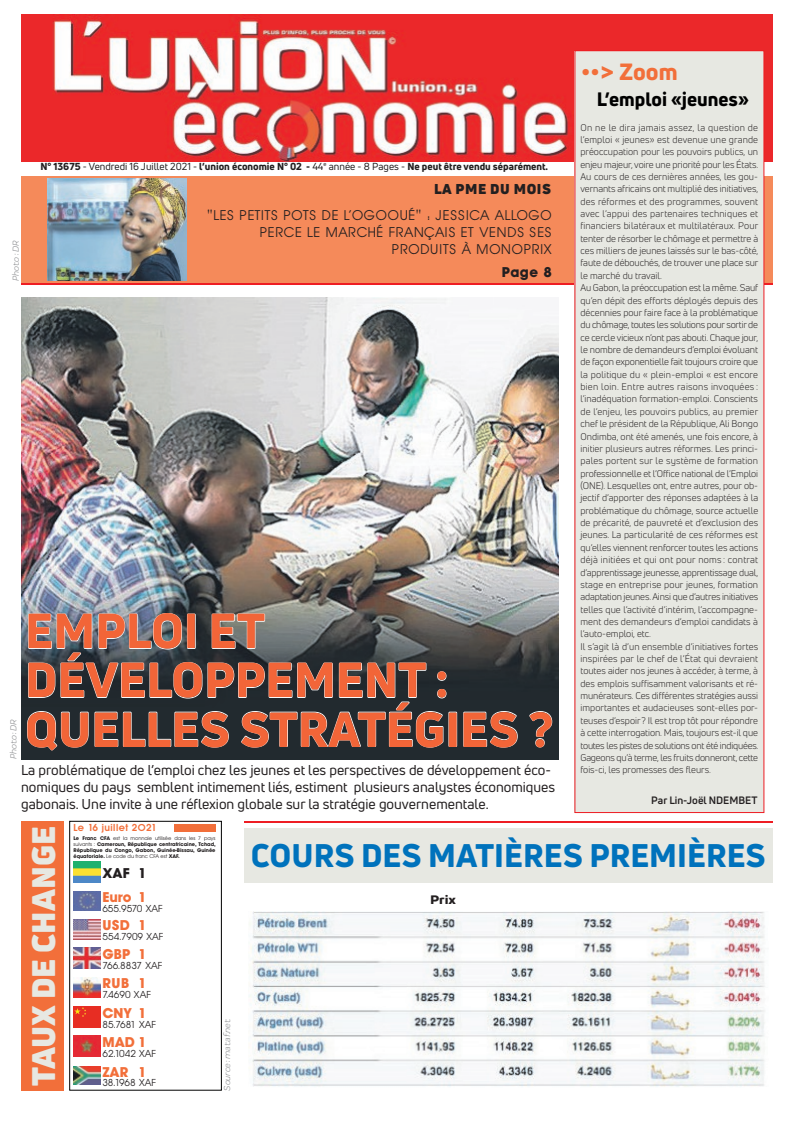
<style>
.page{position:relative;width:794px;height:1129px;background:#fff}
.page>*{position:absolute;margin:0;border:0;box-sizing:border-box;transform-origin:0 0}
.t1{font:800 48px/49px "Uni Neue";color:#f26538}
.t2{font:800 32px "Uni Neue";color:#0072bc}
.t3{font:900 32px "Uni Neue";color:#e7e8e2}
.t4{font:800 23px "Uni Neue";color:#f26f3a}
.t5{font:800 19px "Uni Neue";color:#000}
.t6{font:14px/16.8px "Uni Neue";color:#231f20}
.t7{font:14px/16.8px "Avant Garde BQ";letter-spacing:.06em;color:#231f20;text-align:right}
.t8{font:700 14px "Avant Garde Two BQ";color:#f26f3a}
.t9{font:900 14px "Uni Neue";letter-spacing:.04em;color:#231f20}
.t10{font:700 14px "Avant Garde BQ";color:#231f20}
.t11{font:700 14px "Avant Garde Two BQ";color:#231f20}
.t12{font:800 12px "Uni Neue";color:#231f20;scale:1.2 1}
.t13{font:700 10.5px "Uni Neue";color:#231f20}
.t14{font:800 10px "Uni Neue";color:#231f20}
.t15{font:10px "Avant Garde Two BQ";color:#231f20}
.t16{font:600 10px "Avant Garde BQ";letter-spacing:.04em;color:#f26f3a}
.t17{font:9.5px/12.4px "Uni Neue";color:#231f20}
.t18{font:italic 9px "Praktika";color:#818386}
.t19{font:700 5px/6px "Avant Garde";letter-spacing:-.005em;color:#231f20;text-align:justify}
.s1{font-weight:400}
</style>
<div class="page">
<img style="left:21px;top:298px;width:537px;height:461px">
<svg style="left:27px;top:613px;width:419px;height:137px"></svg>
<div style="left:449px;top:712px;width:8px;height:34px;border:1px solid #fff"></div>
<svg style="left:463px;top:711px;width:54px;height:36px"></svg>
<svg style="left:530px;top:711px;width:22px;height:36px"></svg>
<img style="left:21px;top:14px;width:751px;height:147px">
<div style="left:21px;top:176px;width:751px;height:108px;background:#f58a5a"></div>
<hr style="left:22px;top:283px;width:750px;height:2px;background:#ee1d23">
<img style="left:47px;top:178px;width:140px;height:102px">
<div style="left:575px;top:51px;width:189px;height:761px;background:#e7e8e2"></div>
<hr style="left:244px;top:820px;width:528px;height:2px;background:#ee1d23">
<div style="left:22px;top:820px;width:42px;height:270px;background:#f26f3a"></div>
<img style="left:73px;top:861px;width:27px;height:21px">
<img style="left:73px;top:891px;width:27px;height:19px">
<img style="left:73px;top:919px;width:27px;height:20px">
<img style="left:73px;top:947px;width:27px;height:21px">
<img style="left:73px;top:977px;width:27px;height:19px">
<img style="left:73px;top:1006px;width:27px;height:21px">
<img style="left:73px;top:1035px;width:27px;height:21px">
<img style="left:73px;top:1066px;width:27px;height:18px">
<div style="left:174px;top:823px;width:41px;height:8px;background:#f26f3a"></div>
<img style="left:249px;top:911px;width:516px;height:176px">
<div style="left:244px;top:827px;width:528px;height:55px;background:#e7e8e2"></div>
<h3 class="t4" style="left:581px;top:57px;width:98px">••&gt; Zoom</h3>
<p class="t14" style="left:40px;top:159px;width:509px">N° 13675 <span class="s1">- Vendredi 16 Juillet 2021 -</span> l’union économie N° 02 - <span class="s1">44</span><sup>e</sup> <span class="s1">année - 8 Pages -</span> Ne peut être vendu séparément.</p>
<p class="t18" style="left:9px;top:280px;width:41px;rotate:-90deg">Photo : DR</p>
<h3 class="t9" style="left:434px;top:179px;width:118px">LA PME DU MOIS</h3>
<h3 class="t7" style="left:207px;top:207px;width:346px">"LES PETITS POTS DE L’OGOOUÉ" : JESSICA ALLOGO<br>PERCE LE MARCHÉ FRANÇAIS ET VENDS SES<br>PRODUITS À MONOPRIX</h3>
<h3 class="t10" style="left:502px;top:263px;width:51px">Page 8</h3>
<p class="t18" style="left:7px;top:759px;width:41px;rotate:-90deg">Photo : DR</p>
<h1 class="t1" style="left:25px;top:606px;width:529px">EMPLOI ET<br>DÉVELOPPEMENT :<br>QUELLES STRATÉGIES ?</h1>
<p class="t6" style="left:21px;top:761px;width:535px">La problématique de l’emploi chez les jeunes et les perspectives de développement éco&shy;nomiques du pays semblent intimement liés, estiment plusieurs analystes économiques gabonais. Une invite à une réflexion globale sur la stratégie gouvernementale.</p>
<h3 class="t5" style="left:597px;top:87px;width:153px">L’emploi «jeunes»</h3>
<p class="t17" style="left:580px;top:121px;width:179px">On ne le dira jamais assez, la question de l’emploi « jeunes» est devenue une grande préoccupation pour les pouvoirs publics, un enjeu majeur, voire une priorité pour les États.<br>Au cours de ces dernières années, les gou&shy;vernants africains ont multiplié des initiatives, des réformes et des programmes, souvent avec l’appui des partenaires techniques et financiers bilatéraux et multilatéraux. Pour tenter de résorber le chômage et permettre à ces milliers de jeunes laissés sur le bas-côté, faute de débouchés, de trouver une place sur le marché du travail.<br>Au Gabon, la préoccupation est la même. Sauf qu’en dépit des efforts déployés depuis des décennies pour faire face à la problématique du chômage, toutes les solutions pour sortir de ce cercle vicieux n’ont pas abouti. Chaque jour, le nombre de demandeurs d’emploi évoluant de façon exponentielle fait toujours croire que la politique du « plein-emploi « est encore bien loin. Entre autres raisons invoquées : l’inadéquation formation-emploi. Conscients de l’enjeu, les pouvoirs publics, au premier chef le président de la République, Ali Bongo Ondimba, ont été amenés, une fois encore, à initier plusieurs autres réformes. Les princi&shy;pales portent sur le système de formation professionnelle et l’Office national de l’Emploi (ONE). Lesquelles ont, entre autres, pour ob&shy;jectif d’apporter des réponses adaptées à la problématique du chômage, source actuelle de précarité, de pauvreté et d’exclusion des jeunes. La particularité de ces réformes est qu’elles viennent renforcer toutes les actions déjà initiées et qui ont pour noms : contrat d’apprentissage jeunesse, apprentissage dual, stage en entreprise pour jeunes, formation adaptation jeunes. Ainsi que d’autres initiatives telles que l’activité d’intérim, l’accompagne&shy;ment des demandeurs d’emploi candidats à l’auto-emploi, etc.<br>Il s’agit là d’un ensemble d’initiatives fortes inspirées par le chef de l’État qui devraient toutes aider nos jeunes à accéder, à terme, à des emplois suffisamment valorisants et ré&shy;munérateurs. Ces différentes stratégies aussi importantes et audacieuses sont-elles por&shy;teuses d’espoir? Il est trop tôt pour répondre à cette interrogation. Mais, toujours est-il que toutes les pistes de solutions ont été indiquées.<br>Gageons qu’à terme, les fruits donneront, cette fois-ci, les promesses des fleurs.</p>
<p class="t13" style="left:651px;top:793px;width:108px">Par Lin-Joël NDEMBET</p>
<h2 class="t3" style="left:21px;top:1086px;width:262px;rotate:-90deg">TAUX DE CHANGE</h2>
<p class="t16" style="left:73px;top:822px;width:85px">Le 16 juillet 2021</p>
<h3 class="t11" style="left:103px;top:864px;width:45px">XAF 1</h3>
<p class="t15" style="left:102px;top:902px;width:62px">655.9570 XAF</p>
<h3 class="t8" style="left:102px;top:916px;width:45px">USD 1</h3>
<p class="t15" style="left:102px;top:931px;width:63px">554.7909 XAF</p>
<h3 class="t8" style="left:102px;top:945px;width:45px">GBP 1</h3>
<p class="t15" style="left:102px;top:959px;width:61px">766.8837 XAF</p>
<h3 class="t8" style="left:102px;top:974px;width:45px">RUB 1</h3>
<p class="t15" style="left:102px;top:989px;width:50px">7.4690 XAF</p>
<h3 class="t8" style="left:102px;top:1004px;width:45px">CNY 1</h3>
<p class="t15" style="left:102px;top:1018px;width:55px">85.7681 XAF</p>
<h3 class="t8" style="left:102px;top:1033px;width:45px">MAD 1</h3>
<p class="t15" style="left:102px;top:1047px;width:55px">62.1042 XAF</p>
<h3 class="t8" style="left:102px;top:1063px;width:45px">ZAR 1</h3>
<p class="t15" style="left:102px;top:1077px;width:55px">38.1968 XAF</p>
<p class="t19" style="left:73px;top:835px;width:144px">Le Franc CFA <span class="s1">est la monnaie utilisée dans les 7 pays suivants :</span> Cameroun, République centrafricaine, Tchad, République du Congo, Gabon, Guinée-Bissau, Guinée équatoriale. <span class="s1">Le code du franc CFA est</span> XAF.</p>
<h2 class="t2" style="left:251px;top:833px;width:516px">COURS DES MATIÈRES PREMIÈRES</h2>
<p class="t12" style="left:430px;top:891px;width:23px">Prix</p>
<h3 class="t8" style="left:102px;top:888px;width:45px">Euro 1</h3>
<p class="t18" style="left:221px;top:1090px;width:73px;rotate:-90deg">Source : mataf.net</p>
</div>
